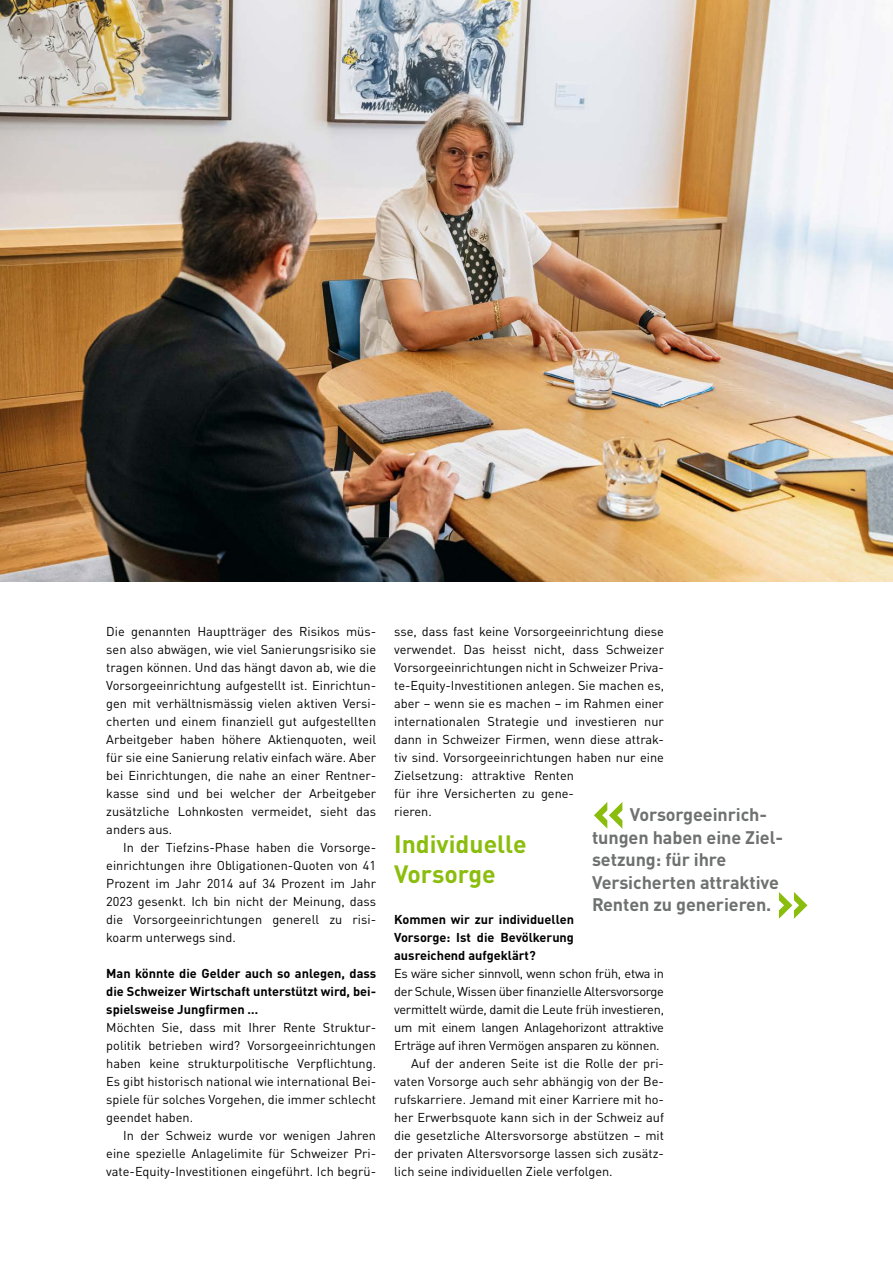
<style>
.page{position:relative;width:893px;height:1263px;background:#fff}
.page>*{position:absolute;margin:0;border:0;box-sizing:border-box;transform-origin:0 0}
.t1{font:700 54px "DIN Pro";color:#8bbd0d}
.t2{font:700 24.75px/29.2px "DIN Pro";color:#8bbd0d}
.t3{font:700 18px/22.5px "DIN Pro";letter-spacing:-.005em;color:#6f7070}
.t4{font:12.75px/18px "DIN Pro";color:#000;text-align:justify}
.t5{font:12.75px "DIN Pro";letter-spacing:-.02em;color:#000}
.t6{font:700 12.75px/18px "DIN Pro";color:#000;text-align:justify}
</style>
<div class="page">
<img style="left:0;top:0;width:893px;height:582px">
<p class="t4" style="left:106px;top:621px;width:271px">Die genannten Hauptträger des Risikos müs&shy;sen also abwägen, wie viel Sanierungsrisiko sie tragen können. Und das hängt davon ab, wie die Vorsorgeeinrichtung aufgestellt ist. Einrichtun&shy;gen mit verhältnismässig vielen aktiven Versi&shy;cherten und einem finanziell gut aufgestellten Arbeitgeber haben höhere Aktienquoten, weil für sie eine Sanierung relativ einfach wäre. Aber bei Einrichtungen, die nahe an einer Rentner&shy;kasse sind und bei welcher der Arbeitgeber zusätzliche Lohnkosten vermeidet, sieht das anders aus.</p>
<p class="t4" style="left:106px;top:837px;width:271px;text-indent:17px">In der Tiefzins-Phase haben die Vorsorge&shy;einrichtungen ihre Obligationen-Quoten von 41<br>Prozent im Jahr 2014 auf 34 Prozent im Jahr 2023 gesenkt. Ich bin nicht der Meinung, dass die Vorsorgeeinrichtungen generell zu risi&shy;koarm unterwegs sind.</p>
<p class="t6" style="left:106px;top:963px;width:271px">Man könnte die Gelder auch so anlegen, dass die Schweizer Wirtschaft unterstützt wird, bei&shy;spielsweise Jungfirmen …</p>
<p class="t4" style="left:106px;top:1017px;width:271px">Möchten Sie, dass mit Ihrer Rente Struktur&shy;politik betrieben wird? Vorsorgeeinrichtungen haben keine strukturpolitische Verpflichtung.<br>Es gibt historisch national wie international Bei&shy;spiele für solches Vorgehen, die immer schlecht geendet haben.</p>
<p class="t4" style="left:106px;top:1125px;width:271px;text-indent:17px">In der Schweiz wurde vor wenigen Jahren eine spezielle Anlagelimite für Schweizer Pri&shy;vate-Equity-Investitionen eingeführt. Ich begrü-</p>
<p class="t4" style="left:394px;top:621px;width:271px;text-align:left">sse, dass fast keine Vorsorgeeinrichtung diese verwendet. Das heisst nicht, dass Schweizer Vorsorgeeinrichtungen nicht in Schweizer Priva&shy;te-Equity-Investitionen anlegen. Sie machen es, aber – wenn sie es machen – im Rahmen einer internationalen Strategie und investieren nur dann in Schweizer Firmen, wenn diese attrak&shy;tiv sind. Vorsorgeeinrichtungen haben nur eine Zielsetzung: attraktive Renten<br>für ihre Versicherten zu gene-<br>rieren.</p>
<h2 class="t2" style="left:394px;top:827px;width:134px">Individuelle<br>Vorsorge</h2>
<p class="t6" style="left:394px;top:909px;width:181px">Kommen wir zur individuellen Vorsorge: Ist die Bevölkerung ausreichend aufgeklärt?</p>
<p class="t5" style="left:394px;top:963px;width:271px">Es wäre sicher sinnvoll, wenn schon früh, etwa in</p>
<p class="t5" style="left:394px;top:981px;width:271px">der Schule, Wissen über finanzielle Altersvorsorge</p>
<p class="t5" style="left:394px;top:999px;width:271px">vermittelt würde, damit die Leute früh investieren,</p>
<p class="t5" style="left:394px;top:1017px;width:271px">um mit einem langen Anlagehorizont attraktive</p>
<p class="t5" style="left:394px;top:1035px;width:267px">Erträge auf ihren Vermögen ansparen zu können.</p>
<p class="t4" style="left:411px;top:1053px;width:254px">Auf der anderen Seite ist die Rolle der pri-</p>
<p class="t4" style="left:394px;top:1071px;width:271px">vaten Vorsorge auch sehr abhängig von der Be-</p>
<p class="t4" style="left:394px;top:1089px;width:271px">rufskarriere. Jemand mit einer Karriere mit ho-</p>
<p class="t4" style="left:394px;top:1107px;width:271px">her Erwerbsquote kann sich in der Schweiz auf</p>
<p class="t4" style="left:394px;top:1125px;width:271px">die gesetzliche Altersvorsorge abstützen – mit</p>
<p class="t4" style="left:394px;top:1143px;width:271px">der privaten Altersvorsorge lassen sich zusätz-</p>
<p class="t4" style="left:394px;top:1161px;width:220px">lich seine individuellen Ziele verfolgen.</p>
<h1 class="t1" style="left:592px;top:766px;width:35px">«</h1>
<h3 class="t3" style="left:592px;top:801px;width:190px;text-indent:38px">Vorsorgeeinrich&shy;tungen haben eine Ziel&shy;setzung: für ihre<br>Versicherten attraktive<br>Renten zu generieren.</h3>
<h1 class="t1" style="left:775px;top:856px;width:35px">»</h1>
</div>
